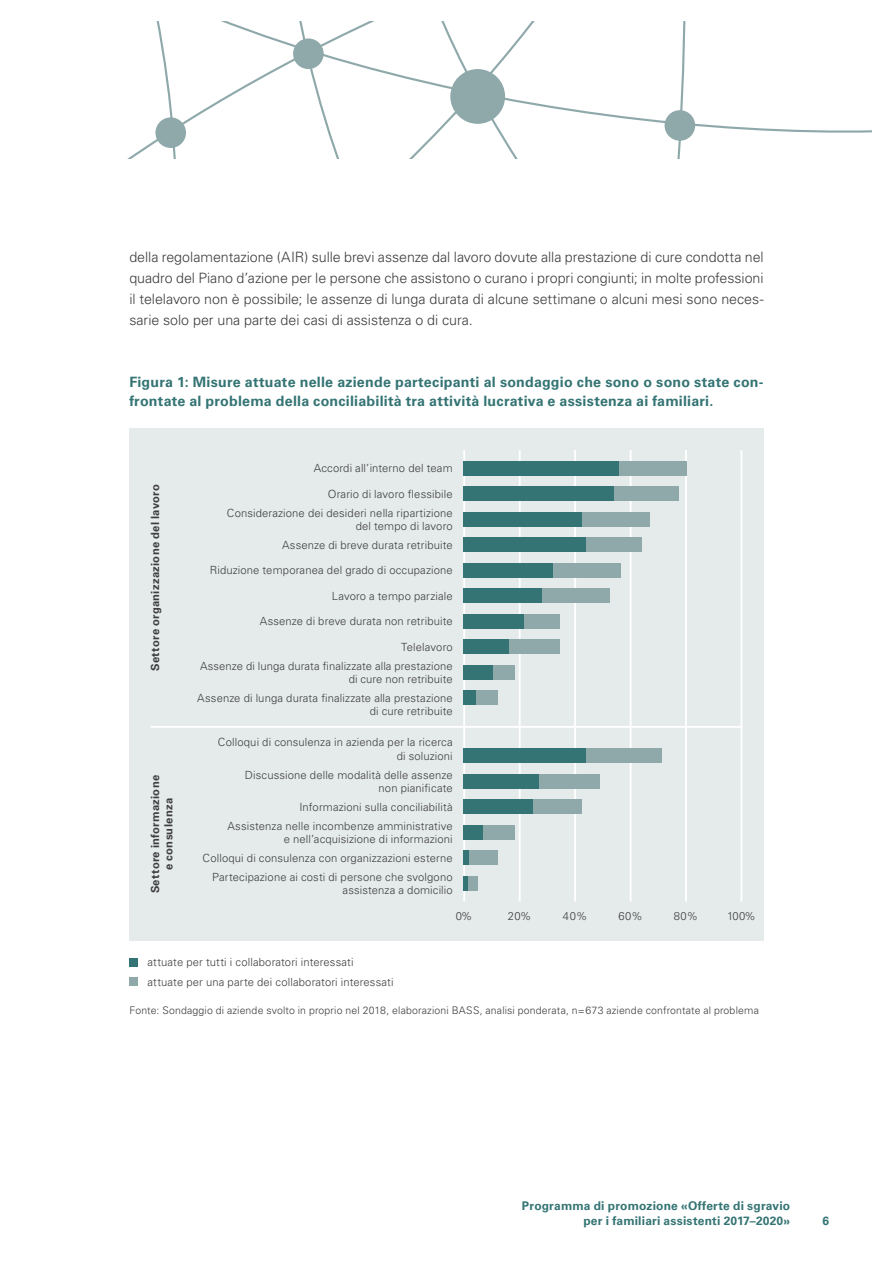
<style>
.page{position:relative;width:893px;height:1263px;background:#fff}
.page>*{position:absolute;margin:0;border:0;box-sizing:border-box;transform-origin:0 0}
.t1{font:300 14.25px/20.9px "Univers LT";letter-spacing:-.005em;color:#3e3e3f;text-align:justify}
.t2{font:700 14.25px/18.8px "Univers LT";letter-spacing:.015em;color:#357474}
.t3{font:700 12px/15px "Univers LT";letter-spacing:.015em;color:#357474;text-align:right}
.t4{font:300 11.25px/18.8px "Univers LT";letter-spacing:.01em;color:#3e3e3f;text-align:right}
.t5{font:700 11.25px/13.5px "Univers LT";letter-spacing:.02em;color:#3e3e3f;text-align:center}
.t6{font:300 10.5px "Univers LT";letter-spacing:.015em;color:#3e3e3f}
</style>
<div class="page">
<svg style="left:129px;top:21px;width:743px;height:137px"></svg>
<div style="left:665px;top:110px;width:30px;height:31px;background:#8fa9ab;border-radius:50%"></div>
<div style="left:155px;top:117px;width:31px;height:31px;background:#8fa9ab;border-radius:50%"></div>
<div style="left:293px;top:38px;width:31px;height:31px;background:#8fa9ab;border-radius:50%"></div>
<div style="left:450px;top:69px;width:55px;height:55px;background:#8fa9ab;border-radius:50%"></div>
<div style="left:129px;top:429px;width:635px;height:512px;background:#e5eaeb"></div>
<hr style="left:519px;top:450px;width:2px;height:451px;background:#fff">
<hr style="left:463px;top:450px;width:2px;height:451px;background:#fff">
<hr style="left:151px;top:726px;width:591px;height:2px;background:#fff">
<hr style="left:574px;top:450px;width:2px;height:451px;background:#fff">
<hr style="left:630px;top:450px;width:1px;height:451px;background:#fff">
<hr style="left:685px;top:450px;width:2px;height:451px;background:#fff">
<hr style="left:740px;top:450px;width:2px;height:451px;background:#fff">
<div style="left:129px;top:958px;width:9px;height:8px;background:#357474"></div>
<div style="left:129px;top:978px;width:9px;height:8px;background:#8fa9ab"></div>
<div style="left:463px;top:876px;width:15px;height:15px;background:#8fa9ab"></div>
<div style="left:463px;top:876px;width:5px;height:15px;background:#357474"></div>
<div style="left:463px;top:461px;width:224px;height:15px;background:#8fa9ab"></div>
<div style="left:463px;top:461px;width:155px;height:15px;background:#357474"></div>
<div style="left:463px;top:486px;width:216px;height:15px;background:#8fa9ab"></div>
<div style="left:463px;top:486px;width:151px;height:15px;background:#357474"></div>
<div style="left:463px;top:512px;width:186px;height:15px;background:#8fa9ab"></div>
<div style="left:463px;top:512px;width:118px;height:15px;background:#357474"></div>
<div style="left:463px;top:537px;width:179px;height:15px;background:#8fa9ab"></div>
<div style="left:463px;top:537px;width:123px;height:15px;background:#357474"></div>
<div style="left:463px;top:563px;width:158px;height:15px;background:#8fa9ab"></div>
<div style="left:463px;top:563px;width:89px;height:15px;background:#357474"></div>
<div style="left:463px;top:588px;width:147px;height:15px;background:#8fa9ab"></div>
<div style="left:463px;top:588px;width:78px;height:15px;background:#357474"></div>
<div style="left:463px;top:614px;width:97px;height:15px;background:#8fa9ab"></div>
<div style="left:463px;top:614px;width:61px;height:15px;background:#357474"></div>
<div style="left:463px;top:639px;width:97px;height:15px;background:#8fa9ab"></div>
<div style="left:463px;top:639px;width:45px;height:15px;background:#357474"></div>
<div style="left:463px;top:748px;width:199px;height:15px;background:#8fa9ab"></div>
<div style="left:463px;top:748px;width:122px;height:15px;background:#357474"></div>
<div style="left:463px;top:774px;width:136px;height:15px;background:#8fa9ab"></div>
<div style="left:463px;top:774px;width:76px;height:15px;background:#357474"></div>
<div style="left:463px;top:799px;width:119px;height:15px;background:#8fa9ab"></div>
<div style="left:463px;top:799px;width:70px;height:15px;background:#357474"></div>
<div style="left:463px;top:665px;width:52px;height:15px;background:#8fa9ab"></div>
<div style="left:463px;top:665px;width:29px;height:15px;background:#357474"></div>
<div style="left:463px;top:690px;width:34px;height:15px;background:#8fa9ab"></div>
<div style="left:463px;top:690px;width:13px;height:15px;background:#357474"></div>
<div style="left:463px;top:825px;width:52px;height:15px;background:#8fa9ab"></div>
<div style="left:463px;top:825px;width:20px;height:15px;background:#357474"></div>
<div style="left:463px;top:850px;width:34px;height:15px;background:#8fa9ab"></div>
<div style="left:463px;top:850px;width:6px;height:15px;background:#357474"></div>
<p class="t1" style="left:129px;top:247px;width:636px">della regolamentazione (AIR) sulle brevi assenze dal lavoro dovute alla prestazione di cure condotta nel quadro del Piano d’azione per le persone che assistono o curano i propri congiunti; in molte professioni il telelavoro non è possibile; le assenze di lunga durata di alcune settimane o alcuni mesi sono neces&shy;sarie solo per una parte dei casi di assistenza o di cura.</p>
<p class="t2" style="left:129px;top:373px;width:636px">Figura 1: Misure attuate nelle aziende partecipanti al sondaggio che sono o sono state con&shy;frontate al problema della conciliabilità tra attività lucrativa e assistenza ai familiari.</p>
<p class="t5" style="left:149px;top:671px;width:188px;rotate:-90deg">Settore organizzazione del lavoro</p>
<p class="t5" style="left:148px;top:893px;width:120px;rotate:-90deg">Settore informazione e consulenza</p>
<p class="t4" style="left:314px;top:459px;width:140px">Accordi all’interno del team</p>
<p class="t4" style="left:227px;top:484px;width:227px;line-height:19.2px">Orario di lavoro flessibile<br>Considerazione dei desideri nella ripartizione</p>
<p class="t4" style="left:282px;top:517px;width:172px;line-height:18.3px">del tempo di lavoro<br>Assenze di breve durata retribuite</p>
<p class="t4" style="left:210px;top:561px;width:244px">Riduzione temporanea del grado di occupazione</p>
<p class="t4" style="left:332px;top:586px;width:123px">Lavoro a tempo parziale</p>
<p class="t4" style="left:260px;top:612px;width:194px">Assenze di breve durata non retribuite</p>
<p class="t4" style="left:200px;top:637px;width:254px">Telelavoro<br>Assenze di lunga durata finalizzate alla prestazione</p>
<p class="t4" style="left:197px;top:670px;width:257px">di cure non retribuite<br>Assenze di lunga durata finalizzate alla prestazione</p>
<p class="t4" style="left:370px;top:702px;width:84px">di cure retribuite</p>
<p class="t4" style="left:218px;top:736px;width:236px;line-height:13.5px">Colloqui di consulenza in azienda per la ricerca di soluzioni</p>
<p class="t4" style="left:245px;top:768px;width:209px;line-height:13.5px">Discussione delle modalità delle assenze non pianificate</p>
<p class="t4" style="left:227px;top:798px;width:227px">Informazioni sulla conciliabilità<br>Assistenza nelle incombenze amministrative</p>
<p class="t4" style="left:203px;top:830px;width:252px">e nell’acquisizione di informazioni<br>Colloqui di consulenza con organizzazioni esterne<br>Partecipazione ai costi di persone che svolgono</p>
<p class="t4" style="left:343px;top:881px;width:112px">assistenza a domicilio</p>
<p class="t4" style="left:456px;top:906px;width:18px">0%</p>
<p class="t4" style="left:508px;top:907px;width:25px">20%</p>
<p class="t4" style="left:563px;top:907px;width:26px">40%</p>
<p class="t4" style="left:618px;top:907px;width:26px">60%</p>
<p class="t4" style="left:674px;top:907px;width:26px">80%</p>
<p class="t4" style="left:727px;top:907px;width:30px">100%</p>
<p class="t4" style="left:148px;top:952px;width:248px;line-height:20px;text-align:left">attuate per tutti i collaboratori interessati<br>attuate per una parte dei collaboratori interessati</p>
<p class="t6" style="left:129px;top:1004px;width:631px">Fonte: Sondaggio di aziende svolto in proprio nel 2018, elaborazioni BASS, analisi ponderata, n=673 aziende confrontate al problema</p>
<p class="t3" style="left:522px;top:1198px;width:270px">Programma di promozione «Offerte di sgravio per i familiari assistenti 2017–2020»</p>
<p class="t3" style="left:822px;top:1213px;width:8px">6</p>
</div>
